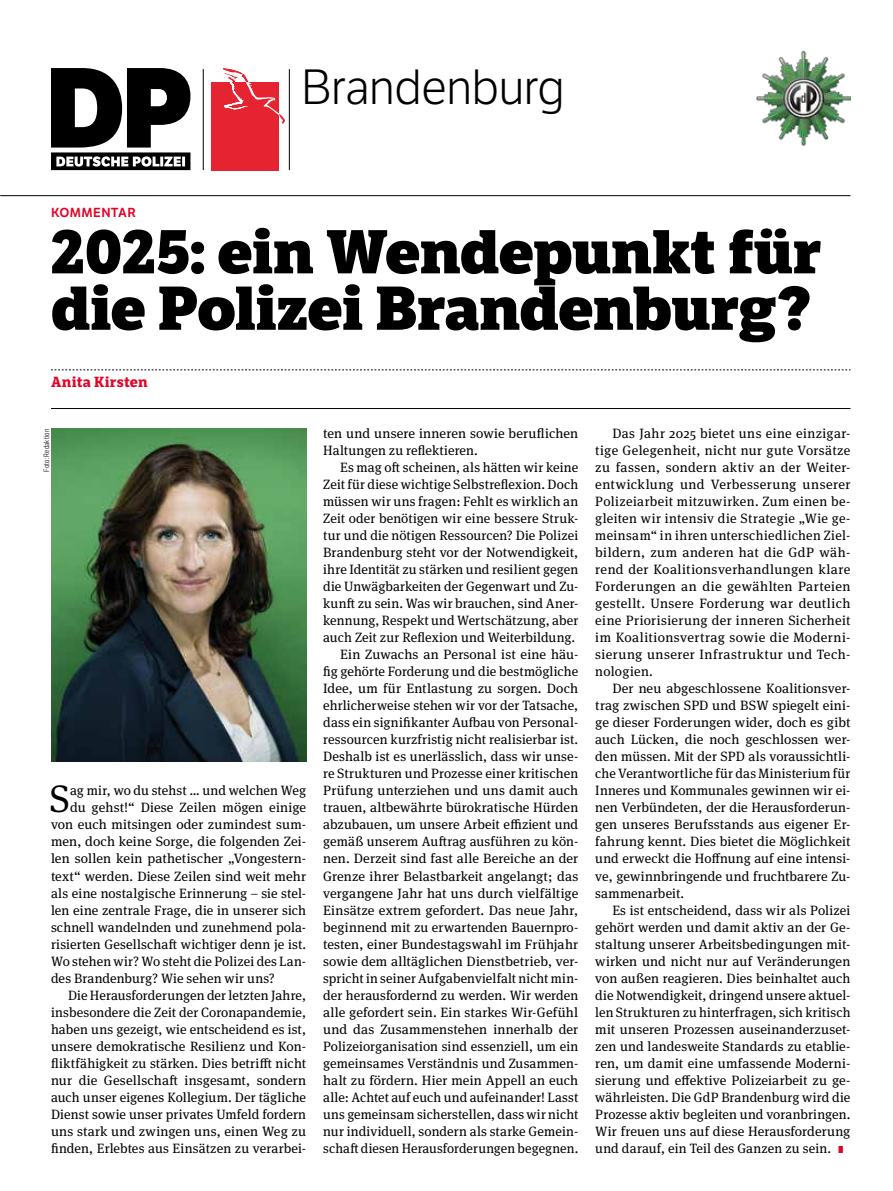
<style>
.page{position:relative;width:893px;height:1191px;background:#fff}
.page>*{position:absolute;margin:0;border:0;box-sizing:border-box;transform-origin:0 0}
.t1{font:800 60px/56.4px "LFT Etica Sheriff";letter-spacing:-.01em;color:#000}
.t2{font:48px "LFT Etica Lt";letter-spacing:-.005em;color:#000}
.t3{font:38.25px "Meta Serif Pro";color:#000}
.t4{font:700 14.25px "LFT Etica Sheriff";letter-spacing:.01em;color:#e40428}
.t5{font:13.5px/17px "Meta Serif Pro";letter-spacing:.01em;color:#000;text-align:justify}
.t6{font:12.75px "LFT Etica SB";letter-spacing:.03em;color:#e40428}
.t7{font:300 7.5px "LFT Etica Condensed";letter-spacing:.02em;color:#000}
.s1{font-family:"LFT Etica XB";font-size:9.75px;color:#e40428}
</style>
<div class="page">
<hr style="left:0;top:195px;width:850px;height:1px;background:#000">
<svg style="left:51px;top:68px;width:139px;height:102px"></svg>
<hr style="left:203px;top:69px;width:1px;height:101px;background:#000">
<hr style="left:289px;top:69px;width:1px;height:101px;background:#000">
<div style="left:211px;top:82px;width:68px;height:89px;background:#e62330"></div>
<svg style="left:223px;top:68px;width:62px;height:55px"></svg>
<img style="left:757px;top:50px;width:93px;height:96px">
<svg style="left:51px;top:369px;width:799px;height:1px"></svg>
<hr style="left:51px;top:408px;width:799px;height:1px;background:#000">
<img style="left:51px;top:429px;width:255px;height:332px">
<h2 class="t2" style="left:301px;top:60px;width:266px">Brandenburg</h2>
<p class="t6" style="left:51px;top:205px;width:86px">KOMMENTAR</p>
<h1 class="t1" style="left:51px;top:224px;width:772px">2025: ein Wendepunkt für die Polizei Brandenburg?</h1>
<p class="t4" style="left:51px;top:373px;width:98px">Anita Kirsten</p>
<p class="t7" style="left:42px;top:472px;width:44px;rotate:-90deg">Foto: Redaktion</p>
<h3 class="t3" style="left:49px;top:771px;width:22px">S</h3>
<p class="t5" style="left:70px;top:781px;width:238px">ag mir, wo du stehst … und welchen Weg</p>
<p class="t5" style="left:70px;top:798px;width:238px">du gehst!“ Diese Zeilen mögen einige</p>
<p class="t5" style="left:51px;top:815px;width:257px">von euch mitsingen oder zumindest sum-</p>
<p class="t5" style="left:51px;top:832px;width:257px">men, doch keine Sorge, die folgenden Zei-</p>
<p class="t5" style="left:51px;top:849px;width:257px">len sollen kein pathetischer „Vongestern-</p>
<p class="t5" style="left:51px;top:866px;width:257px">text“ werden. Diese Zeilen sind weit mehr</p>
<p class="t5" style="left:51px;top:883px;width:257px">als eine nostalgische Erinnerung – sie stel-</p>
<p class="t5" style="left:51px;top:900px;width:257px">len eine zentrale Frage, die in unserer sich</p>
<p class="t5" style="left:51px;top:917px;width:257px">schnell wandelnden und zunehmend pola-</p>
<p class="t5" style="left:51px;top:934px;width:257px">risierten Gesellschaft wichtiger denn je ist.</p>
<p class="t5" style="left:51px;top:951px;width:257px">Wo stehen wir? Wo steht die Polizei des Lan-</p>
<p class="t5" style="left:51px;top:968px;width:225px">des Brandenburg? Wie sehen wir uns?</p>
<p class="t5" style="left:68px;top:985px;width:240px">Die Herausforderungen der letzten Jahre,</p>
<p class="t5" style="left:51px;top:1002px;width:257px">insbesondere die Zeit der Coronapandemie,</p>
<p class="t5" style="left:51px;top:1019px;width:257px">haben uns gezeigt, wie entscheidend es ist,</p>
<p class="t5" style="left:51px;top:1036px;width:257px">unsere demokratische Resilienz und Kon-</p>
<p class="t5" style="left:51px;top:1053px;width:257px">fliktfähigkeit zu stärken. Dies betrifft nicht</p>
<p class="t5" style="left:51px;top:1070px;width:257px">nur die Gesellschaft insgesamt, sondern</p>
<p class="t5" style="left:51px;top:1087px;width:257px">auch unser eigenes Kollegium. Der tägliche</p>
<p class="t5" style="left:51px;top:1104px;width:257px">Dienst sowie unser privates Umfeld fordern</p>
<p class="t5" style="left:51px;top:1121px;width:257px">uns stark und zwingen uns, einen Weg zu</p>
<p class="t5" style="left:51px;top:1138px;width:257px">finden, Erlebtes aus Einsätzen zu verarbei-</p>
<p class="t5" style="left:323px;top:424px;width:257px">ten und unsere inneren sowie beruflichen<br>Haltungen zu reflektieren.</p>
<p class="t5" style="left:323px;top:458px;width:257px;text-align:right">Es mag oft scheinen, als hätten wir keine Zeit für diese wichtige Selbstreflexion. Doch müssen wir uns fragen: Fehlt es wirklich an Zeit oder benötigen wir eine bessere Struk&shy;tur und die nötigen Ressourcen? Die Polizei Brandenburg steht vor der Notwendigkeit, ihre Identität zu stärken und resilient gegen die Unwägbarkeiten der Gegenwart und Zu&shy;kunft zu sein. Was wir brauchen, sind Aner&shy;kennung, Respekt und Wertschätzung, aber auch Zeit zur Reflexion und Weiterbildung.<br>Ein Zuwachs an Personal ist eine häu&shy;fig gehörte Forderung und die bestmögliche Idee, um für Entlastung zu sorgen. Doch ehrlicherweise stehen wir vor der Tatsache, dass ein signifikanter Aufbau von Personal&shy;ressourcen kurzfristig nicht realisierbar ist.<br>Deshalb ist es unerlässlich, dass wir unse&shy;re Strukturen und Prozesse einer kritischen Prüfung unterziehen und uns damit auch trauen, altbewährte bürokratische Hürden abzubauen, um unsere Arbeit effizient und gemäß unserem Auftrag ausführen zu kön&shy;nen. Derzeit sind fast alle Bereiche an der Grenze ihrer Belastbarkeit angelangt; das vergangene Jahr hat uns durch vielfältige Einsätze extrem gefordert. Das neue Jahr, beginnend mit zu erwartenden Bauernpro&shy;testen, einer Bundestagswahl im Frühjahr sowie dem alltäglichen Dienstbetrieb, ver&shy;spricht in seiner Aufgabenvielfalt nicht min&shy;der herausfordernd zu werden. Wir werden alle gefordert sein. Ein starkes Wir-Gefühl und das Zusammenstehen innerhalb der Polizeiorganisation sind essenziell, um ein gemeinsames Verständnis und Zusammen&shy;halt zu fördern. Hier mein Appell an euch alle: Achtet auf euch und aufeinander! Lasst uns gemeinsam sicherstellen, dass wir nicht nur individuell, sondern als starke Gemein&shy;schaft diesen Herausforderungen begegnen.</p>
<p class="t5" style="left:595px;top:424px;width:257px;text-indent:17px">Das Jahr 2025 bietet uns eine einzigar&shy;tige Gelegenheit, nicht nur gute Vorsätze zu fassen, sondern aktiv an der Weiter&shy;entwicklung und Verbesserung unserer Polizeiarbeit mitzuwirken. Zum einen be&shy;gleiten wir intensiv die Strategie „Wie ge&shy;meinsam“ in ihren unterschiedlichen Ziel&shy;bildern, zum anderen hat die GdP wäh&shy;rend der Koalitionsverhandlungen klare Forderungen an die gewählten Parteien gestellt. Unsere Forderung war deutlich eine Priorisierung der inneren Sicherheit im Koalitionsvertrag sowie die Moderni&shy;sierung unserer Infrastruktur und Tech&shy;nologien.</p>
<p class="t5" style="left:595px;top:679px;width:257px;text-indent:17px">Der neu abgeschlossene Koalitionsver&shy;trag zwischen SPD und BSW spiegelt eini&shy;ge dieser Forderungen wider, doch es gibt auch Lücken, die noch geschlossen wer&shy;den müssen. Mit der SPD als voraussichtli&shy;che Verantwortliche für das Ministerium für Inneres und Kommunales gewinnen wir ei&shy;nen Verbündeten, der die Herausforderun&shy;gen unseres Berufsstands aus eigener Er&shy;fahrung kennt. Dies bietet die Möglichkeit und erweckt die Hoffnung auf eine intensi&shy;ve, gewinnbringende und fruchtbarere Zu&shy;sammenarbeit.</p>
<p class="t5" style="left:595px;top:900px;width:257px;text-indent:17px">Es ist entscheidend, dass wir als Polizei gehört werden und damit aktiv an der Ge&shy;staltung unserer Arbeitsbedingungen mit&shy;wirken und nicht nur auf Veränderungen von außen reagieren. Dies beinhaltet auch die Notwendigkeit, dringend unsere aktuel&shy;len Strukturen zu hinterfragen, sich kritisch mit unseren Prozessen auseinanderzuset&shy;zen und landesweite Standards zu etablie&shy;ren, um damit eine umfassende Moderni&shy;sierung und effektive Polizeiarbeit zu ge&shy;währleisten. Die GdP Brandenburg wird die Prozesse aktiv begleiten und voranbringen.<br>Wir freuen uns auf diese Herausforderung und darauf, ein Teil des Ganzen zu sein. <span class="s1">I</span></p>
</div>
